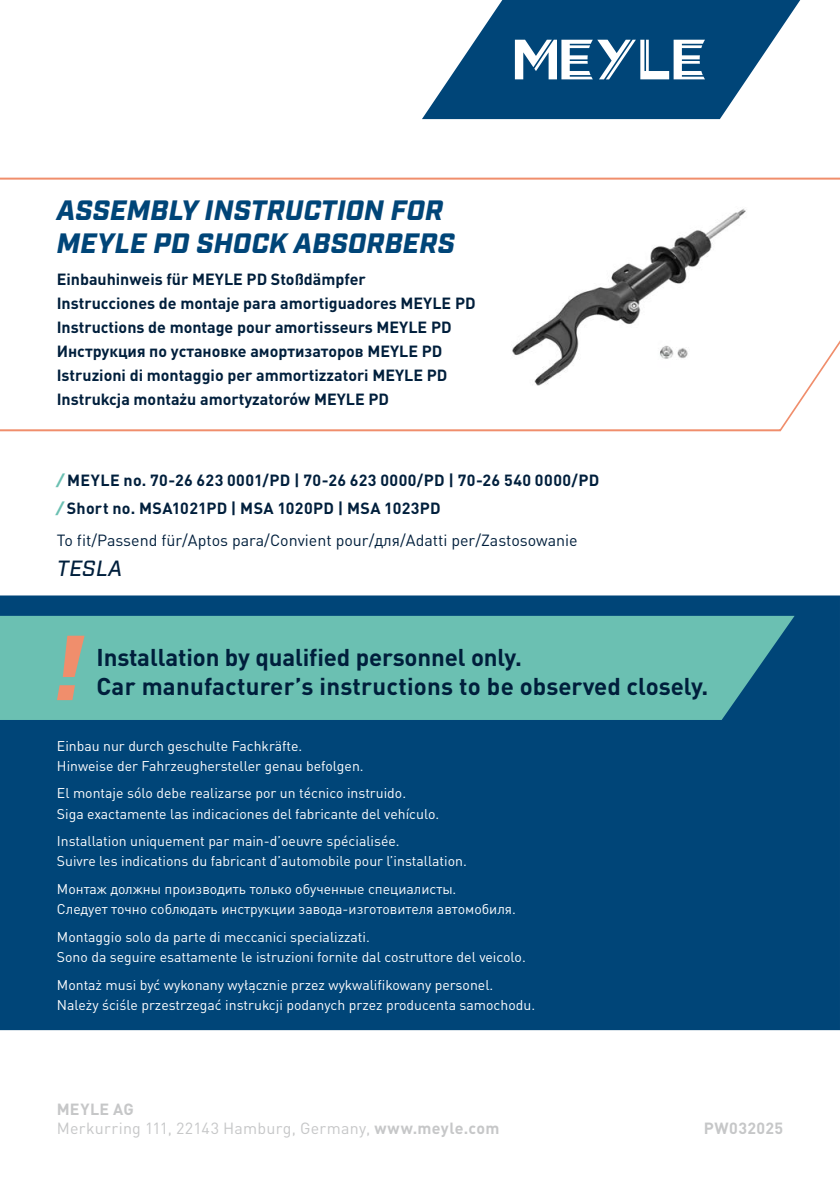
<style>
.page{position:relative;width:840px;height:1191px;background:#fff}
.page>*{position:absolute;margin:0;border:0;box-sizing:border-box;transform-origin:0 0}
.t1{font:italic 900 28px/33.6px "Industry Meyle";letter-spacing:.01em;color:#004578}
.t2{font:700 24px/28.8px "DIN Pro";letter-spacing:-.005em;color:#001f3c}
.t3{font:italic 500 22px "Industry Meyle";letter-spacing:.01em;color:#001f3c}
.t4{font:700 16px/24px "DIN Pro";color:#001f3c}
.t5{font:700 16px/27.6px "DIN Pro";letter-spacing:.02em;color:#001f3c}
.t6{font:16px "DIN Pro";color:#001f3c}
.t7{font:16px/19.2px "DIN Pro";letter-spacing:.015em;color:#c6c7c8}
.t8{font:700 16px "DIN Pro";letter-spacing:.025em;color:#c6c7c8}
.t9{font:14px/20px "DIN Pro";color:#fff}
.s1{font-family:"DINOT";font-weight:900;font-style:italic;color:#6bc0b2}
.s2{font-weight:700}
</style>
<div class="page">
<svg style="left:0;top:177px;width:839px;height:255px"></svg>
<svg style="left:422px;top:0;width:377px;height:119px;fill:#004578"></svg>
<svg style="left:514px;top:40px;width:190px;height:39px"></svg>
<div style="left:0;top:595px;width:839px;height:435px;background:#004578"></div>
<div style="left:0;top:616px;width:794px;height:104px;background:#6bc0b2"></div>
<svg style="left:57px;top:635px;width:27px;height:65px;background:#a9a891"></svg>
<img style="left:503px;top:200px;width:249px;height:195px">
<h1 class="t1" style="left:57px;top:195px;width:399px">ASSEMBLY INSTRUCTION FOR<br>MEYLE PD SHOCK ABSORBERS</h1>
<p class="t4" style="left:57px;top:266px;width:420px">Einbauhinweis für MEYLE PD Stoßdämpfer<br>Instrucciones de montaje para amortiguadores MEYLE PD Instructions de montage pour amortisseurs MEYLE PD Инструкция по установке амортизаторов MEYLE PD Istruzioni di montaggio per ammortizzatori MEYLE PD Instrukcja montażu amortyzatorów MEYLE PD</p>
<p class="t5" style="left:56px;top:466px;width:544px"><span class="s1">/</span> MEYLE no. 70-26 623 0001/PD | 70-26 623 0000/PD | 70-26 540 0000/PD <span class="s1">/</span> Short no. MSA1021PD | MSA 1020PD | MSA 1023PD</p>
<p class="t6" style="left:57px;top:528px;width:522px">To fit/Passend für/Aptos para/Convient pour/для/Adatti per/Zastosowanie</p>
<h3 class="t3" style="left:57px;top:555px;width:67px">TESLA</h3>
<h2 class="t2" style="left:96px;top:642px;width:613px">Installation by qualified personnel only.<br>Car manufacturer’s instructions to be observed closely.</h2>
<p class="t9" style="left:57px;top:734px;width:308px">Einbau nur durch geschulte Fachkräfte.<br>Hinweise der Fahrzeughersteller genau befolgen.</p>
<p class="t9" style="left:57px;top:782px;width:383px">El montaje sólo debe realizarse por un técnico instruido.<br>Siga exactamente las indicaciones del fabricante del vehículo.</p>
<p class="t9" style="left:57px;top:830px;width:411px">Installation uniquement par main-d’oeuvre spécialisée.<br>Suivre les indications du fabricant d’automobile pour l’installation.</p>
<p class="t9" style="left:57px;top:878px;width:460px">Монтаж должны производить только обученные специалисты.<br>Следует точно соблюдать инструкции завода-изготовителя автомобиля.</p>
<p class="t9" style="left:57px;top:926px;width:470px">Montaggio solo da parte di meccanici specializzati.<br>Sono da seguire esattamente le istruzioni fornite dal costruttore del veicolo.</p>
<p class="t9" style="left:57px;top:974px;width:479px">Montaż musi być wykonany wyłącznie przez wykwalifikowany personel.<br>Należy ściśle przestrzegać instrukcji podanych przez producenta samochodu.</p>
<p class="t7" style="left:57px;top:1098px;width:444px"><span class="s2">MEYLE AG<br></span>Merkurring 111, 22143 Hamburg, Germany, <span class="s2">www.meyle.com</span></p>
<p class="t8" style="left:703px;top:1116px;width:81px">PW032025</p>
</div>
